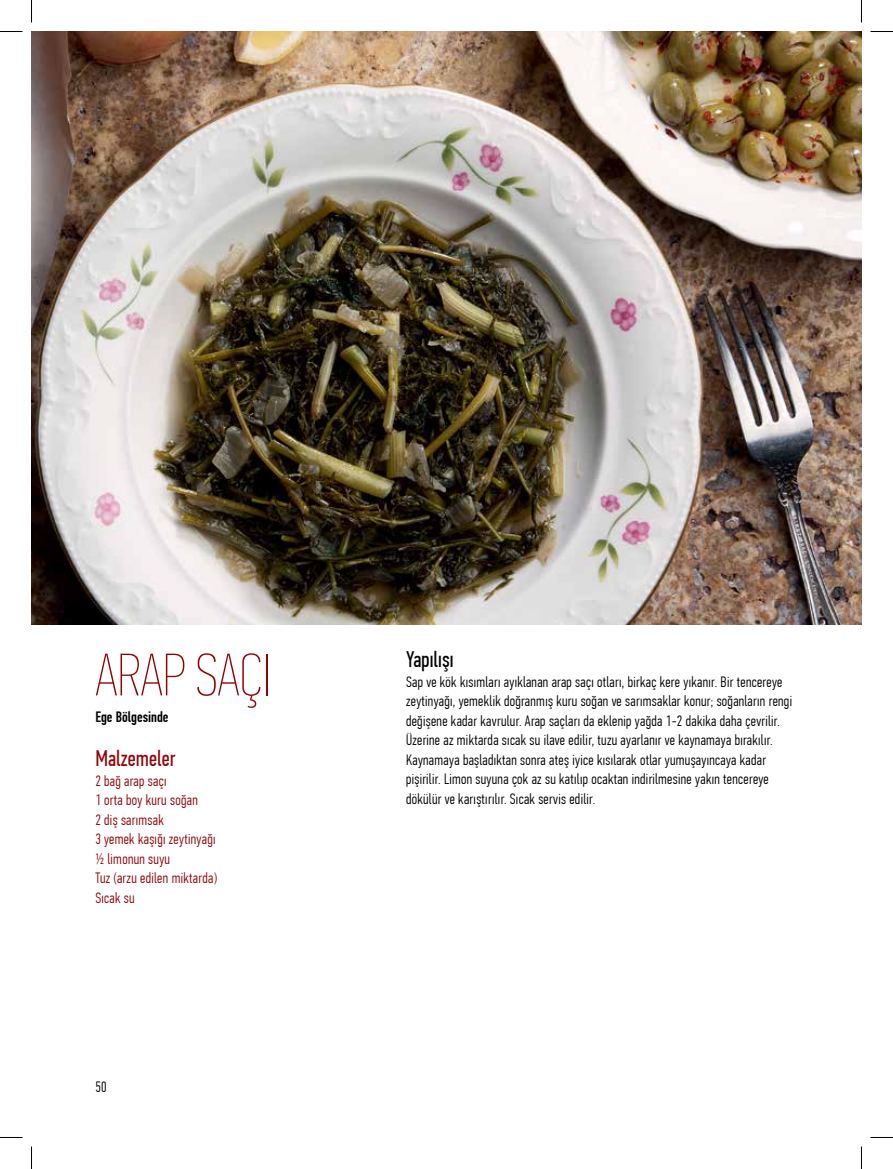
<style>
.page{position:relative;width:893px;height:1169px;background:#fff}
.page>*{position:absolute;margin:0;border:0;box-sizing:border-box;transform-origin:0 0}
.t1{font:60px "PF Din Text Comp Pro X Thin";color:#8f0507}
.t2{font:22.5px "PF Din Text Comp Pro";color:#8f0507}
.t3{font:22.5px "PF Din Text Comp Pro";color:#000}
.t4{font:300 15px/19.5px "PF Din Text Comp Pro";letter-spacing:.02em;color:#000}
.t5{font:300 15px/19.5px "PF Din Text Comp Pro";letter-spacing:.02em;color:#8f0507}
.t6{font:500 15px "PF Din Text Comp Pro";color:#000}
</style>
<div class="page">
<img style="left:32px;top:31px;width:829px;height:594px">
<svg style="left:0;top:31px;width:22px;height:1px"></svg>
<svg style="left:870px;top:31px;width:22px;height:1px"></svg>
<svg style="left:0;top:1137px;width:22px;height:1px"></svg>
<svg style="left:870px;top:1137px;width:22px;height:1px"></svg>
<svg style="left:31px;top:0;width:1px;height:23px"></svg>
<svg style="left:31px;top:1146px;width:1px;height:23px"></svg>
<h1 class="t1" style="left:95px;top:640px;width:178px">ARAP SAÇI</h1>
<p class="t6" style="left:95px;top:708px;width:75px">Ege Bölgesinde</p>
<h2 class="t2" style="left:95px;top:745px;width:82px">Malzemeler</h2>
<p class="t5" style="left:95px;top:770px;width:123px">2 bağ arap saçı<br>1 orta boy kuru soğan<br>2 diş sarımsak<br>3 yemek kaşığı zeytinyağı ½ limonun suyu<br>Tuz (arzu edilen miktarda)<br>Sıcak su</p>
<p class="t4" style="left:95px;top:1077px;width:13px">50</p>
<h2 class="t3" style="left:406px;top:646px;width:49px">Yapılışı</h2>
<p class="t4" style="left:406px;top:672px;width:387px">Sap ve kök kısımları ayıklanan arap saçı otları, birkaç kere yıkanır. Bir tencereye zeytinyağı, yemeklik doğranmış kuru soğan ve sarımsaklar konur; soğanların rengi değişene kadar kavrulur. Arap saçları da eklenip yağda 1-2 dakika daha çevrilir.<br>Üzerine az miktarda sıcak su ilave edilir, tuzu ayarlanır ve kaynamaya bırakılır.<br>Kaynamaya başladıktan sonra ateş iyice kısılarak otlar yumuşayıncaya kadar pişirilir. Limon suyuna çok az su katılıp ocaktan indirilmesine yakın tencereye dökülür ve karıştırılır. Sıcak servis edilir.</p>
</div>
